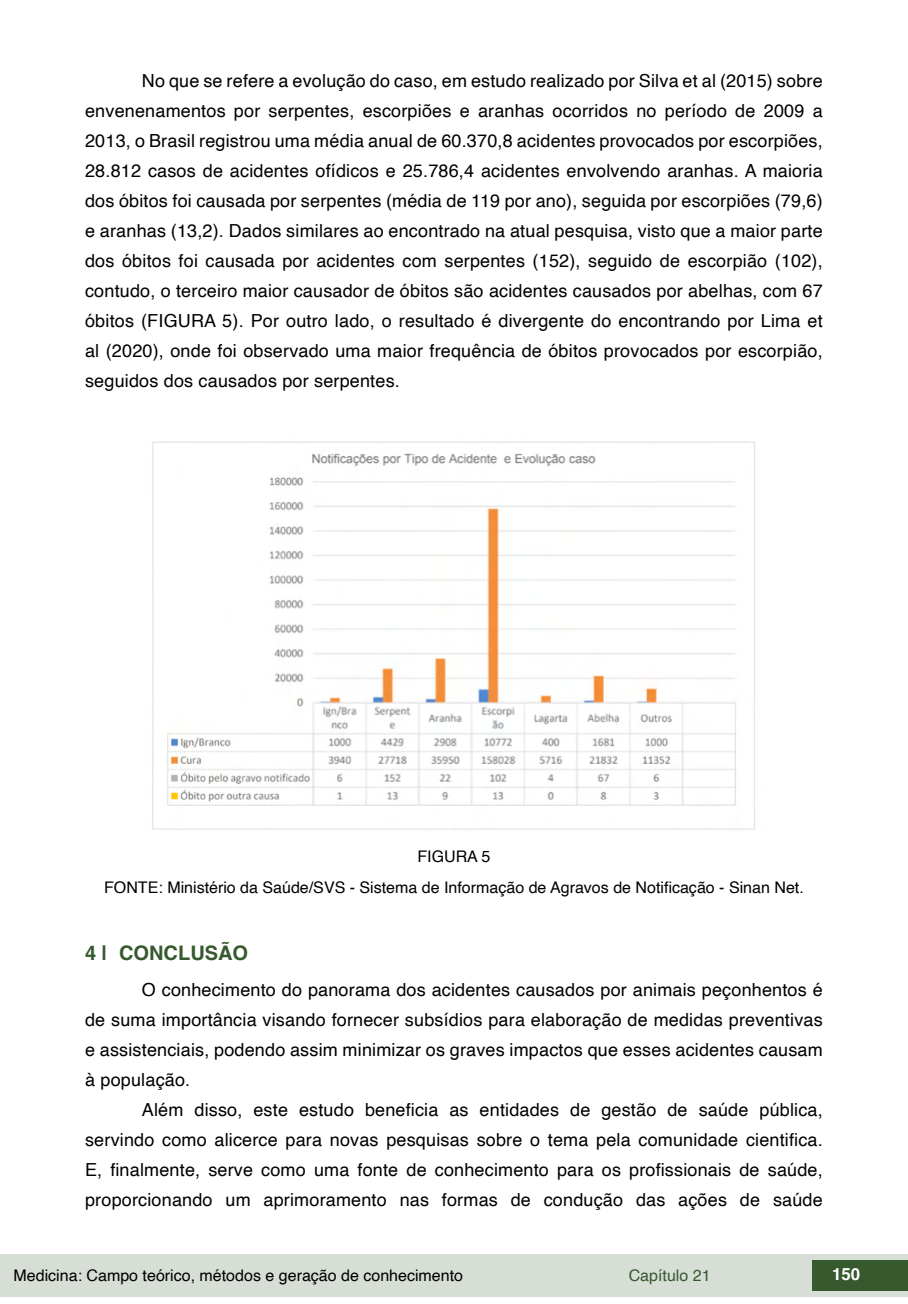
<style>
.page{position:relative;width:908px;height:1304px;background:#fff}
.page>*{position:absolute;margin:0;border:0;box-sizing:border-box;transform-origin:0 0}
.t1{font:700 20px "Helvetica";color:#36592e}
.t2{font:18px/30px "Helvetica";letter-spacing:.01em;color:#000;text-align:justify}
.t3{font:700 16.8px "Helvetica";color:#fff}
.t4{font:16px/30.6px "Helvetica";color:#000;text-align:center}
.t5{font:16px "Helvetica";color:#36592e}
</style>
<div class="page">
<div style="left:0;top:1254px;width:906px;height:43px;background:#d7ded5"></div>
<div style="left:812px;top:1261px;width:95px;height:30px;background:#36592e"></div>
<img style="left:152px;top:441px;width:603px;height:389px">
<p class="t2" style="left:85px;top:66px;width:738px;text-indent:57px">No que se refere a evolução do caso, em estudo realizado por Silva et al (2015) sobre envenenamentos por serpentes, escorpiões e aranhas ocorridos no período de 2009 a 2013, o Brasil registrou uma média anual de 60.370,8 acidentes provocados por escorpiões, 28.812 casos de acidentes ofídicos e 25.786,4 acidentes envolvendo aranhas. A maioria dos óbitos foi causada por serpentes (média de 119 por ano), seguida por escorpiões (79,6) e aranhas (13,2). Dados similares ao encontrado na atual pesquisa, visto que a maior parte dos óbitos foi causada por acidentes com serpentes (152), seguido de escorpião (102), contudo, o terceiro maior causador de óbitos são acidentes causados por abelhas, com 67 óbitos (FIGURA 5). Por outro lado, o resultado é divergente do encontrando por Lima et al (2020), onde foi observado uma maior frequência de óbitos provocados por escorpião, seguidos dos causados por serpentes.</p>
<p class="t4" style="left:104px;top:842px;width:700px">FIGURA 5<br>FONTE: Ministério da Saúde/SVS - Sistema de Informação de Agravos de Notificação - Sinan Net.</p>
<p class="t1" style="left:85px;top:941px;width:164px">4 | CONCLUSÃO</p>
<p class="t2" style="left:85px;top:975px;width:738px;text-indent:57px">O conhecimento do panorama dos acidentes causados por animais peçonhentos é de suma importância visando fornecer subsídios para elaboração de medidas preventivas e assistenciais, podendo assim minimizar os graves impactos que esses acidentes causam à população.</p>
<p class="t2" style="left:85px;top:1095px;width:738px;text-indent:57px">Além disso, este estudo beneficia as entidades de gestão de saúde pública, servindo como alicerce para novas pesquisas sobre o tema pela comunidade cientifica.<br>E, finalmente, serve como uma fonte de conhecimento para os profissionais de saúde, proporcionando um aprimoramento nas formas de condução das ações de saúde</p>
<p class="t4" style="left:14px;top:1260px;width:451px">Medicina: Campo teórico, métodos e geração de conhecimento</p>
<p class="t5" style="left:628px;top:1263px;width:83px">Capítulo 21</p>
<p class="t3" style="left:831px;top:1264px;width:30px">150</p>
</div>
